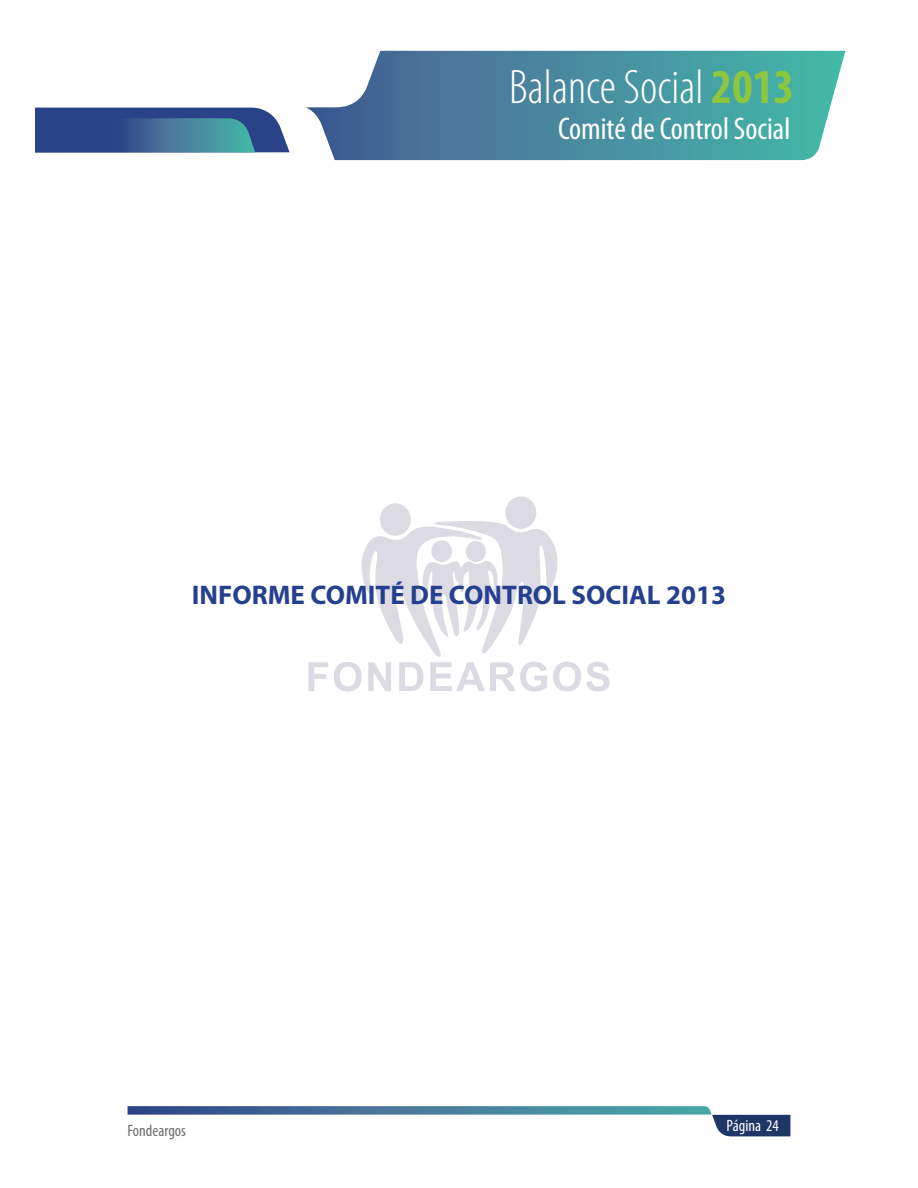
<style>
.page{position:relative;width:918px;height:1188px;background:#fff}
.page>*{position:absolute;margin:0;border:0;box-sizing:border-box;transform-origin:0 0}
.t1{font:300 condensed 48.75px "Myriad Pro";color:#fff}
.t2{font:condensed 31.5px "Myriad Pro";color:#fff}
.t3{font:700 27px "Myriad Pro";color:#25408f}
.t4{font:condensed 16.5px "Myriad Pro";color:#6d6e71}
.t5{font:condensed 16.5px "Myriad Pro";color:#fff}
.s1{font-weight:700;color:#8dc63f}
</style>
<div class="page">
<svg style="left:403px;top:51px;width:442px;height:109px;background:#4d95a3"></svg>
<svg style="left:35px;top:50px;width:368px;height:111px"></svg>
<svg style="left:128px;top:1106px;width:662px;height:30px"></svg>
<div style="left:505px;top:496px;width:31px;height:33px;background:#dcdbe3;border-radius:50%"></div>
<div style="left:380px;top:503px;width:31px;height:33px;background:#dcdbe3;border-radius:50%"></div>
<svg style="left:308px;top:662px;width:20px;height:29px"></svg>
<svg style="left:334px;top:521px;width:276px;height:171px"></svg>
<h1 class="t1" style="left:509px;top:60px;width:287px">Balance Social <span class="s1">2013</span></h1>
<p class="t2" style="left:558px;top:111px;width:234px">Comité de Control Social</p>
<p class="t3" style="left:192px;top:580px;width:536px">INFORME COMITÉ DE CONTROL SOCIAL 2013</p>
<p class="t4" style="left:128px;top:1122px;width:60px">Fondeargos</p>
<p class="t5" style="left:727px;top:1116px;width:54px">Página 24</p>
</div>
